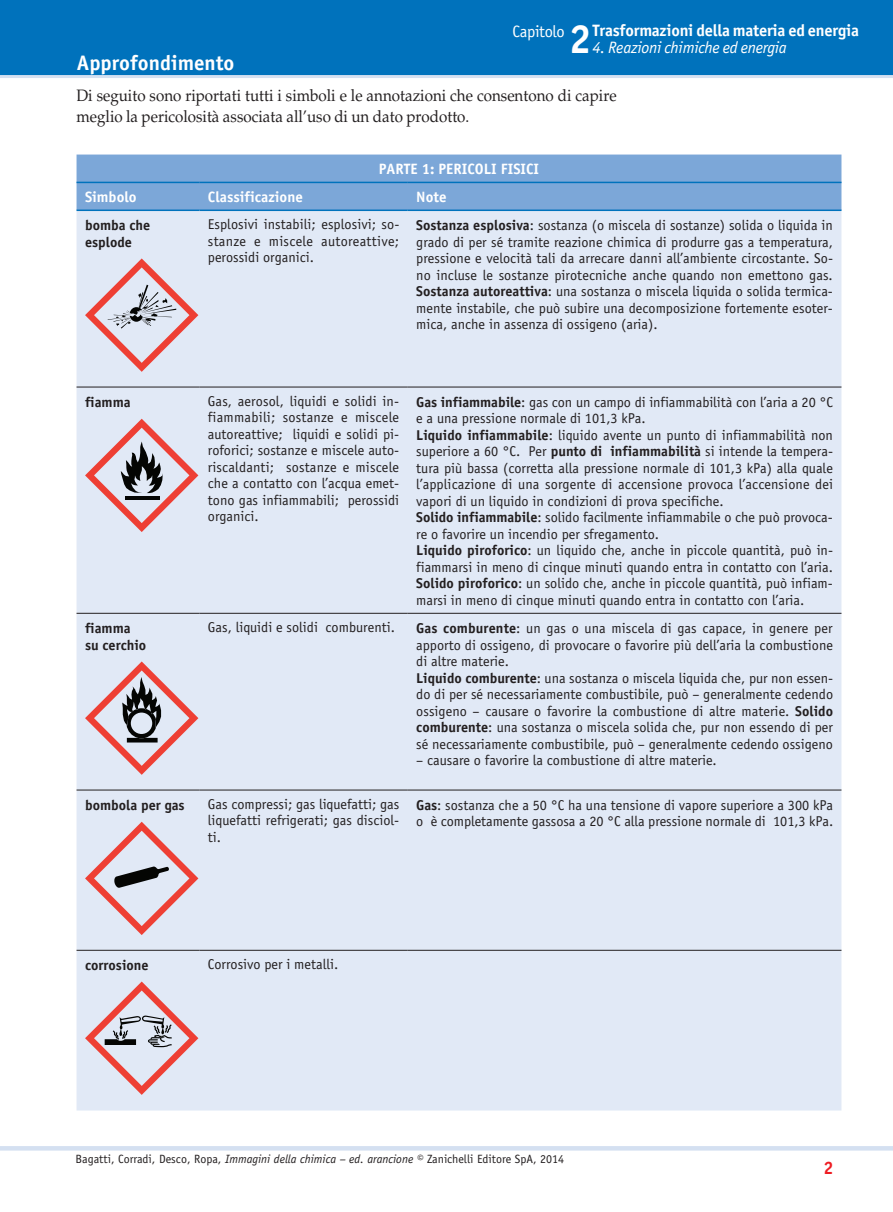
<style>
.page{position:relative;width:893px;height:1212px;background:#fff}
.page>*{position:absolute;margin:0;border:0;box-sizing:border-box;transform-origin:0 0}
.t1{font:700 40.65px "Officina Sans Std";color:#fff}
.t2{font:700 21px "Officina Sans Std";color:#fff}
.t3{font:700 18px "Officina Sans Std";color:#ee1d23}
.t4{font:16.5px/20.2px "Palatino LT Std";color:#231f20;scale:.92 1}
.t5{font:700 16.5px "Officina Sans Std";letter-spacing:-.015em;color:#fff}
.t6{font:italic 16.5px "Officina Sans Std";letter-spacing:-.015em;color:#fff}
.t7{font:16.5px "Officina Sans Std";letter-spacing:-.02em;color:#fff}
.t8{font:700 15px "Officina Sans Std";color:#fff}
.t9{font:14.25px/16.5px "Officina Sans Std";color:#231f20;text-align:justify}
.t10{font:700 14.25px/16.5px "Officina Sans";color:#231f20}
.t11{font:12px "Officina Sans Std";color:#231f20}
.s1{font-family:"Officina Sans";font-weight:700}
.s2{font-style:italic}
</style>
<div class="page">
<div style="left:0;top:0;width:893px;height:76px;background:#0072bc"></div>
<hr style="left:0;top:75px;width:893px;height:3px;background:#d4e0f1">
<hr style="left:0;top:1146px;width:893px;height:4px;background:#d4e0f1">
<div style="left:77px;top:155px;width:764px;height:55px;background:#7ca7d8"></div>
<div style="left:77px;top:211px;width:764px;height:899px;background:#e1e9f6"></div>
<hr style="left:77px;top:182px;width:122px;height:1px;background:#0072bc">
<hr style="left:199px;top:182px;width:209px;height:1px;background:#0072bc">
<hr style="left:408px;top:182px;width:433px;height:1px;background:#0072bc">
<hr style="left:77px;top:387px;width:122px;height:1px;background:#231f20">
<hr style="left:199px;top:387px;width:209px;height:1px;background:#231f20">
<hr style="left:408px;top:387px;width:433px;height:1px;background:#231f20">
<hr style="left:77px;top:613px;width:122px;height:1px;background:#231f20">
<hr style="left:199px;top:613px;width:209px;height:1px;background:#231f20">
<hr style="left:408px;top:613px;width:433px;height:1px;background:#231f20">
<hr style="left:77px;top:790px;width:122px;height:1px;background:#231f20">
<hr style="left:199px;top:790px;width:209px;height:1px;background:#231f20">
<hr style="left:408px;top:790px;width:433px;height:1px;background:#231f20">
<hr style="left:77px;top:950px;width:122px;height:1px;background:#231f20">
<hr style="left:199px;top:950px;width:209px;height:1px;background:#231f20">
<hr style="left:408px;top:950px;width:433px;height:1px;background:#231f20">
<hr style="left:77px;top:210px;width:122px;height:1px;background:#0072bc">
<hr style="left:199px;top:210px;width:209px;height:1px;background:#0072bc">
<hr style="left:408px;top:210px;width:433px;height:1px;background:#0072bc">
<svg style="left:85px;top:258px;width:113px;height:114px;background:#dcc9d2"></svg>
<svg style="left:85px;top:419px;width:113px;height:113px;background:#d1bdc5"></svg>
<svg style="left:85px;top:661px;width:113px;height:114px;background:#cfbcc4"></svg>
<svg style="left:85px;top:822px;width:113px;height:113px;background:#d9c6cf"></svg>
<svg style="left:85px;top:982px;width:113px;height:113px;background:#d9c6cf"></svg>
<h2 class="t2" style="left:77px;top:50px;width:159px">Approfondimento</h2>
<h1 class="t1" style="left:569px;top:14px;width:24px">2</h1>
<p class="t5" style="left:592px;top:20px;width:268px">Trasformazioni della materia ed energia</p>
<p class="t7" style="left:512px;top:22px;width:54px">Capitolo</p>
<p class="t6" style="left:592px;top:38px;width:196px">4. Reazioni chimiche ed energia</p>
<p class="t4" style="left:77px;top:86px;width:589px">Di seguito sono riportati tutti i simboli e le annotazioni che consentono di capire meglio la pericolosità associata all’uso di un dato prodotto.</p>
<p class="t8" style="left:379px;top:159px;width:162px">PARTE 1: PERICOLI FISICI</p>
<p class="t8" style="left:85px;top:187px;width:53px">Simbolo</p>
<p class="t8" style="left:208px;top:187px;width:96px">Classificazione</p>
<p class="t8" style="left:416px;top:187px;width:32px">Note</p>
<p class="t10" style="left:85px;top:217px;width:67px">bomba che esplode</p>
<p class="t9" style="left:208px;top:216px;width:193px">Esplosivi instabili; esplosivi; so&shy;stanze e miscele autoreattive; perossidi organici.</p>
<p class="t9" style="left:416px;top:217px;width:418px"><span class="s1">Sostanza esplosiva</span>: sostanza (o miscela di sostanze) solida o liquida in grado di per sé tramite reazione chimica di produrre gas a temperatura, pressione e velocità tali da arrecare danni all’ambiente circostante. So&shy;no incluse le sostanze pirotecniche anche quando non emettono gas.<br><span class="s1">Sostanza autoreattiva</span>: una sostanza o miscela liquida o solida termica&shy;mente instabile, che può subire una decomposizione fortemente esoter&shy;mica, anche in assenza di ossigeno (aria).</p>
<p class="t10" style="left:85px;top:393px;width:47px">fiamma</p>
<p class="t9" style="left:208px;top:393px;width:193px">Gas, aerosol, liquidi e solidi in&shy;fiammabili; sostanze e miscele autoreattive; liquidi e solidi pi&shy;roforici; sostanze e miscele auto&shy;riscaldanti; sostanze e miscele che a contatto con l’acqua emet&shy;tono gas infiammabili; perossidi organici.</p>
<p class="t9" style="left:416px;top:394px;width:418px;text-align:left"><span class="s1">Gas infiammabile</span>: gas con un campo di infiammabilità con l’aria a 20 °C e a una pressione normale di 101,3 kPa.<br><span class="s1">Liquido infiammabile</span>: liquido avente un punto di infiammabilità non superiore a 60 °C. Per <span class="s1">punto di infiammabilità</span> si intende la tempera&shy;tura più bassa (corretta alla pressione normale di 101,3 kPa) alla quale l’applicazione di una sorgente di accensione provoca l’accensione dei vapori di un liquido in condizioni di prova specifiche.<br><span class="s1">Solido infiammabile</span>: solido facilmente infiammabile o che può provoca&shy;re o favorire un incendio per sfregamento.<br><span class="s1">Liquido piroforico</span>: un liquido che, anche in piccole quantità, può in&shy;fiammarsi in meno di cinque minuti quando entra in contatto con l’aria.<br><span class="s1">Solido piroforico</span>: un solido che, anche in piccole quantità, può infiam&shy;marsi in meno di cinque minuti quando entra in contatto con l’aria.</p>
<p class="t10" style="left:85px;top:620px;width:63px">fiamma su cerchio</p>
<p class="t9" style="left:208px;top:619px;width:189px">Gas, liquidi e solidi comburenti.</p>
<p class="t9" style="left:416px;top:620px;width:418px;text-align:left"><span class="s1">Gas comburente</span>: un gas o una miscela di gas capace, in genere per apporto di ossigeno, di provocare o favorire più dell’aria la combustione di altre materie.<br><span class="s1">Liquido comburente</span>: una sostanza o miscela liquida che, pur non essen&shy;do di per sé necessariamente combustibile, può – generalmente cedendo ossigeno – causare o favorire la combustione di altre materie. <span class="s1">Solido comburente</span>: una sostanza o miscela solida che, pur non essendo di per sé necessariamente combustibile, può – generalmente cedendo ossigeno</p>
<p class="t9" style="left:416px;top:752px;width:302px">– causare o favorire la combustione di altre materie.</p>
<p class="t10" style="left:85px;top:796px;width:101px">bombola per gas</p>
<p class="t9" style="left:208px;top:796px;width:193px">Gas compressi; gas liquefatti; gas liquefatti refrigerati; gas disciol&shy;ti.</p>
<p class="t9" style="left:416px;top:797px;width:418px"><span class="s1">Gas</span>: sostanza che a 50 °C ha una tensione di vapore superiore a 300 kPa o è completamente gassosa a 20 °C alla pressione normale di 101,3 kPa.</p>
<p class="t10" style="left:85px;top:957px;width:65px">corrosione</p>
<p class="t9" style="left:208px;top:956px;width:132px">Corrosivo per i metalli.</p>
<p class="t11" style="left:75px;top:1152px;width:490px">Bagatti, Corradi, Desco, Ropa, <span class="s2">Immagini della chimica – ed. arancione ©</span> Zanichelli Editore SpA, 2014</p>
<p class="t3" style="left:823px;top:1156px;width:12px">2</p>
</div>
